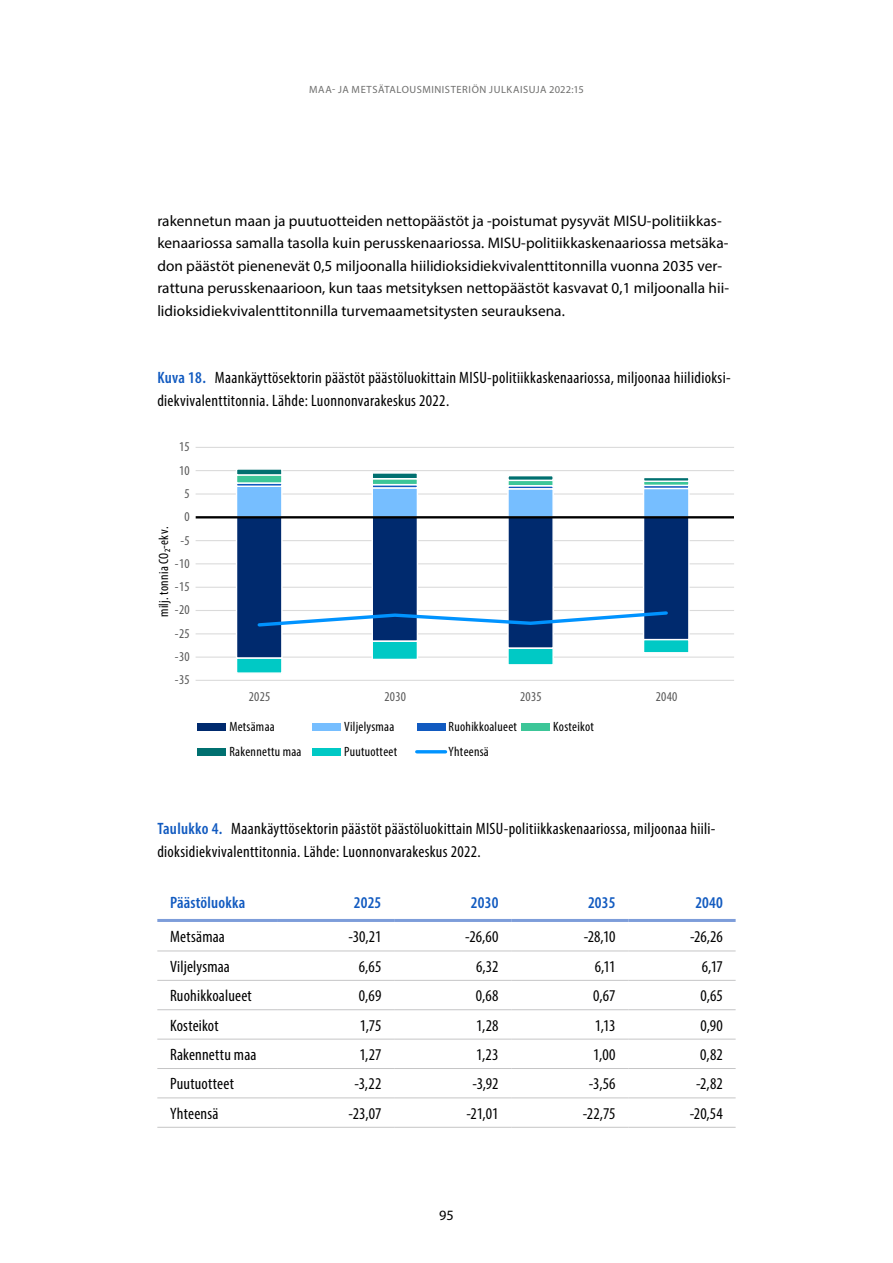
<style>
.page{position:relative;width:893px;height:1263px;background:#fff}
.page>*{position:absolute;margin:0;border:0;box-sizing:border-box;transform-origin:0 0}
._05_Taulu_perus_vas{font:condensed 16.5px/22.5px "Myriad Pro";letter-spacing:.02em;color:#000}
._05_Taulu_sarakeotsi{font:600 condensed 16.5px "Myriad Pro";letter-spacing:.01em;color:#115ac0}
._01_Leipä{font:15.3px/22.5px "Myriad Pro";letter-spacing:.005em;color:#000}
.t1{font:14.25px "Myriad Pro";color:#000}
.t2{font:condensed 13.5px "Myriad Pro";letter-spacing:.02em;color:#000}
.t3{font:condensed 13.5px "Myriad Pro";letter-spacing:.02em;color:#575757}
.t4{font:10.5px "Myriad Pro";letter-spacing:.025em;color:#6e6e6d}
.s1{font-weight:600;color:#115ac0}
</style>
<div class="page">
<hr style="left:157px;top:950px;width:120px;height:1px;background:#c5c5c6">
<hr style="left:277px;top:950px;width:117px;height:1px;background:#c5c5c6">
<hr style="left:394px;top:950px;width:117px;height:1px;background:#c5c5c6">
<hr style="left:511px;top:950px;width:117px;height:1px;background:#c5c5c6">
<hr style="left:628px;top:950px;width:108px;height:1px;background:#c5c5c6">
<hr style="left:157px;top:980px;width:120px;height:1px;background:#c5c5c6">
<hr style="left:277px;top:980px;width:117px;height:1px;background:#c5c5c6">
<hr style="left:394px;top:980px;width:117px;height:1px;background:#c5c5c6">
<hr style="left:511px;top:980px;width:117px;height:1px;background:#c5c5c6">
<hr style="left:628px;top:980px;width:108px;height:1px;background:#c5c5c6">
<hr style="left:157px;top:1009px;width:120px;height:1px;background:#c5c5c6">
<hr style="left:277px;top:1009px;width:117px;height:1px;background:#c5c5c6">
<hr style="left:394px;top:1009px;width:117px;height:1px;background:#c5c5c6">
<hr style="left:511px;top:1009px;width:117px;height:1px;background:#c5c5c6">
<hr style="left:628px;top:1009px;width:108px;height:1px;background:#c5c5c6">
<hr style="left:157px;top:1039px;width:120px;height:1px;background:#c5c5c6">
<hr style="left:277px;top:1039px;width:117px;height:1px;background:#c5c5c6">
<hr style="left:394px;top:1039px;width:117px;height:1px;background:#c5c5c6">
<hr style="left:511px;top:1039px;width:117px;height:1px;background:#c5c5c6">
<hr style="left:628px;top:1039px;width:108px;height:1px;background:#c5c5c6">
<hr style="left:157px;top:1068px;width:120px;height:1px;background:#c5c5c6">
<hr style="left:277px;top:1068px;width:117px;height:1px;background:#c5c5c6">
<hr style="left:394px;top:1068px;width:117px;height:1px;background:#c5c5c6">
<hr style="left:511px;top:1068px;width:117px;height:1px;background:#c5c5c6">
<hr style="left:628px;top:1068px;width:108px;height:1px;background:#c5c5c6">
<hr style="left:157px;top:1097px;width:120px;height:1px;background:#c5c5c6">
<hr style="left:277px;top:1097px;width:117px;height:1px;background:#c5c5c6">
<hr style="left:394px;top:1097px;width:117px;height:1px;background:#c5c5c6">
<hr style="left:511px;top:1097px;width:117px;height:1px;background:#c5c5c6">
<hr style="left:628px;top:1097px;width:108px;height:1px;background:#c5c5c6">
<hr style="left:157px;top:1127px;width:120px;height:1px;background:#c5c5c6">
<hr style="left:277px;top:1127px;width:117px;height:1px;background:#c5c5c6">
<hr style="left:394px;top:1127px;width:117px;height:1px;background:#c5c5c6">
<hr style="left:511px;top:1127px;width:117px;height:1px;background:#c5c5c6">
<hr style="left:628px;top:1127px;width:108px;height:1px;background:#c5c5c6">
<hr style="left:157px;top:919px;width:120px;height:3px;background:#7d9dda">
<hr style="left:277px;top:919px;width:117px;height:3px;background:#7d9dda">
<hr style="left:394px;top:919px;width:117px;height:3px;background:#7d9dda">
<hr style="left:511px;top:919px;width:117px;height:3px;background:#7d9dda">
<hr style="left:628px;top:919px;width:108px;height:3px;background:#7d9dda">
<hr style="left:196px;top:447px;width:538px;height:1px;background:#dadada">
<hr style="left:196px;top:470px;width:538px;height:1px;background:#dadada">
<hr style="left:196px;top:493px;width:538px;height:1px;background:#dadada">
<hr style="left:196px;top:540px;width:538px;height:1px;background:#dadada">
<hr style="left:196px;top:563px;width:538px;height:1px;background:#dadada">
<hr style="left:196px;top:587px;width:538px;height:1px;background:#dadada">
<hr style="left:196px;top:610px;width:538px;height:1px;background:#dadada">
<hr style="left:196px;top:633px;width:538px;height:1px;background:#dadada">
<hr style="left:196px;top:656px;width:538px;height:2px;background:#dadada">
<hr style="left:196px;top:680px;width:538px;height:1px;background:#dadada">
<svg style="left:235px;top:519px;width:455px;height:119px"></svg>
<svg style="left:235px;top:469px;width:455px;height:50px"></svg>
<svg style="left:235px;top:638px;width:455px;height:35px"></svg>
<hr style="left:196px;top:516px;width:538px;height:2px;background:#000">
<svg style="left:256px;top:609px;width:414px;height:19px"></svg>
<div style="left:198px;top:723px;width:28px;height:7px;background:#002a6e"></div>
<div style="left:312px;top:723px;width:29px;height:7px;background:#76beff"></div>
<div style="left:417px;top:723px;width:29px;height:7px;background:#115ac0"></div>
<div style="left:521px;top:723px;width:29px;height:7px;background:#3cc698"></div>
<div style="left:198px;top:748px;width:28px;height:7px;background:#007070"></div>
<div style="left:312px;top:748px;width:29px;height:7px;background:#00c9c5"></div>
<hr style="left:417px;top:750px;width:29px;height:3px;background:#0093ff">
<p class="t4" style="left:309px;top:83px;width:50px">Maa- jamets</p>
<p class="t4" style="left:378px;top:83px;width:14px">ätalousministeri</p>
<p class="t4" style="left:472px;top:83px;width:25px">ön julkaisuja</p>
<p class="t4" style="left:549px;top:83px;width:36px">2022:15</p>
<p class="_01_Leipä" style="left:157px;top:209px;width:573px">rakennetun maan ja puutuotteiden nettopäästöt ja -poistumat pysyvät MISU-politiikkas&shy;kenaariossa samalla tasolla kuin perusskenaariossa. MISU-politiikkaskenaariossa metsäka&shy;don päästöt pienenevät 0,5 miljoonalla hiilidioksidiekvivalenttitonnilla vuonna 2035 ver&shy;rattuna perusskenaarioon, kun taas metsityksen nettopäästöt kasvavat 0,1 miljoonalla hii&shy;lidioksidiekvivalenttitonnilla turvemaametsitysten seurauksena.</p>
<p class="_05_Taulu_perus_vas" style="left:157px;top:366px;width:575px"><span class="s1">Kuva 18.</span> Maankäyttösektorin päästöt päästöluokittain MISU-politiikkaskenaariossa, miljoonaa hiilidioksi&shy;diekvivalenttitonnia. Lähde: Luonnonvarakeskus 2022.</p>
<p class="t3" style="left:179px;top:439px;width:12px">15</p>
<p class="t3" style="left:179px;top:462px;width:12px">10</p>
<p class="t3" style="left:184px;top:485px;width:7px">5</p>
<p class="t3" style="left:184px;top:509px;width:7px">0</p>
<p class="t2" style="left:155px;top:617px;width:92px;rotate:-90deg">milj. tonnia CO2-ekv.</p>
<p class="t3" style="left:180px;top:532px;width:11px">-5</p>
<p class="t3" style="left:175px;top:555px;width:16px">-10</p>
<p class="t3" style="left:175px;top:578px;width:16px">-15</p>
<p class="t3" style="left:175px;top:602px;width:16px">-20</p>
<p class="t3" style="left:175px;top:625px;width:16px">-25</p>
<p class="t3" style="left:175px;top:648px;width:16px">-30</p>
<p class="t3" style="left:175px;top:672px;width:16px">-35</p>
<p class="t3" style="left:249px;top:689px;width:23px">2025</p>
<p class="t3" style="left:384px;top:689px;width:23px">2030</p>
<p class="t3" style="left:520px;top:689px;width:23px">2035</p>
<p class="t3" style="left:656px;top:689px;width:23px">2040</p>
<p class="t2" style="left:229px;top:718px;width:47px">Metsämaa</p>
<p class="t2" style="left:344px;top:718px;width:52px">Viljelysmaa</p>
<p class="t2" style="left:449px;top:718px;width:70px">Ruohikkoalueet</p>
<p class="t2" style="left:553px;top:718px;width:42px">Kosteikot</p>
<p class="t2" style="left:229px;top:743px;width:74px">Rakennettu maa</p>
<p class="t2" style="left:344px;top:743px;width:54px">Puutuotteet</p>
<p class="t2" style="left:449px;top:743px;width:42px">Yhteensä</p>
<p class="_05_Taulu_perus_vas" style="left:157px;top:817px;width:560px"><span class="s1">Taulukko 4.</span> Maankäyttösektorin päästöt päästöluokittain MISU-politiikkaskenaariossa, miljoonaa hiili&shy;dioksidiekvivalenttitonnia. Lähde: Luonnonvarakeskus 2022.</p>
<p class="_05_Taulu_sarakeotsi" style="left:170px;top:892px;width:77px">Päästöluokka</p>
<p class="_05_Taulu_sarakeotsi" style="left:354px;top:892px;width:29px">2025</p>
<p class="_05_Taulu_sarakeotsi" style="left:471px;top:892px;width:29px">2030</p>
<p class="_05_Taulu_sarakeotsi" style="left:588px;top:892px;width:29px">2035</p>
<p class="_05_Taulu_sarakeotsi" style="left:695px;top:892px;width:29px">2040</p>
<p class="_05_Taulu_perus_vas" style="left:170px;top:925px;width:56px">Metsämaa</p>
<p class="_05_Taulu_perus_vas" style="left:348px;top:925px;width:34px">-30,21</p>
<p class="_05_Taulu_perus_vas" style="left:465px;top:925px;width:35px">-26,60</p>
<p class="_05_Taulu_perus_vas" style="left:584px;top:925px;width:33px">-28,10</p>
<p class="_05_Taulu_perus_vas" style="left:690px;top:925px;width:34px">-26,26</p>
<p class="_05_Taulu_perus_vas" style="left:170px;top:955px;width:61px">Viljelysmaa</p>
<p class="_05_Taulu_perus_vas" style="left:359px;top:955px;width:24px">6,65</p>
<p class="_05_Taulu_perus_vas" style="left:476px;top:955px;width:24px">6,32</p>
<p class="_05_Taulu_perus_vas" style="left:595px;top:955px;width:22px">6,11</p>
<p class="_05_Taulu_perus_vas" style="left:702px;top:955px;width:22px">6,17</p>
<p class="_05_Taulu_perus_vas" style="left:170px;top:984px;width:83px">Ruohikkoalueet</p>
<p class="_05_Taulu_perus_vas" style="left:359px;top:984px;width:24px">0,69</p>
<p class="_05_Taulu_perus_vas" style="left:476px;top:984px;width:24px">0,68</p>
<p class="_05_Taulu_perus_vas" style="left:593px;top:984px;width:24px">0,67</p>
<p class="_05_Taulu_perus_vas" style="left:700px;top:984px;width:24px">0,65</p>
<p class="_05_Taulu_perus_vas" style="left:170px;top:1014px;width:50px">Kosteikot</p>
<p class="_05_Taulu_perus_vas" style="left:360px;top:1014px;width:23px">1,75</p>
<p class="_05_Taulu_perus_vas" style="left:476px;top:1014px;width:24px">1,28</p>
<p class="_05_Taulu_perus_vas" style="left:595px;top:1014px;width:22px">1,13</p>
<p class="_05_Taulu_perus_vas" style="left:700px;top:1014px;width:24px">0,90</p>
<p class="_05_Taulu_perus_vas" style="left:170px;top:1043px;width:88px">Rakennettu maa</p>
<p class="_05_Taulu_perus_vas" style="left:359px;top:1043px;width:24px">1,27</p>
<p class="_05_Taulu_perus_vas" style="left:476px;top:1043px;width:24px">1,23</p>
<p class="_05_Taulu_perus_vas" style="left:593px;top:1043px;width:24px">1,00</p>
<p class="_05_Taulu_perus_vas" style="left:700px;top:1043px;width:24px">0,82</p>
<p class="_05_Taulu_perus_vas" style="left:170px;top:1072px;width:65px">Puutuotteet</p>
<p class="_05_Taulu_perus_vas" style="left:355px;top:1072px;width:28px">-3,22</p>
<p class="_05_Taulu_perus_vas" style="left:472px;top:1072px;width:27px">-3,92</p>
<p class="_05_Taulu_perus_vas" style="left:589px;top:1072px;width:28px">-3,56</p>
<p class="_05_Taulu_perus_vas" style="left:696px;top:1072px;width:28px">-2,82</p>
<p class="_05_Taulu_perus_vas" style="left:170px;top:1102px;width:50px">Yhteensä</p>
<p class="_05_Taulu_perus_vas" style="left:349px;top:1102px;width:34px">-23,07</p>
<p class="_05_Taulu_perus_vas" style="left:466px;top:1102px;width:33px">-21,01</p>
<p class="_05_Taulu_perus_vas" style="left:583px;top:1102px;width:34px">-22,75</p>
<p class="_05_Taulu_perus_vas" style="left:690px;top:1102px;width:35px">-20,54</p>
<p class="t1" style="left:439px;top:1206px;width:16px">95</p>
</div>
